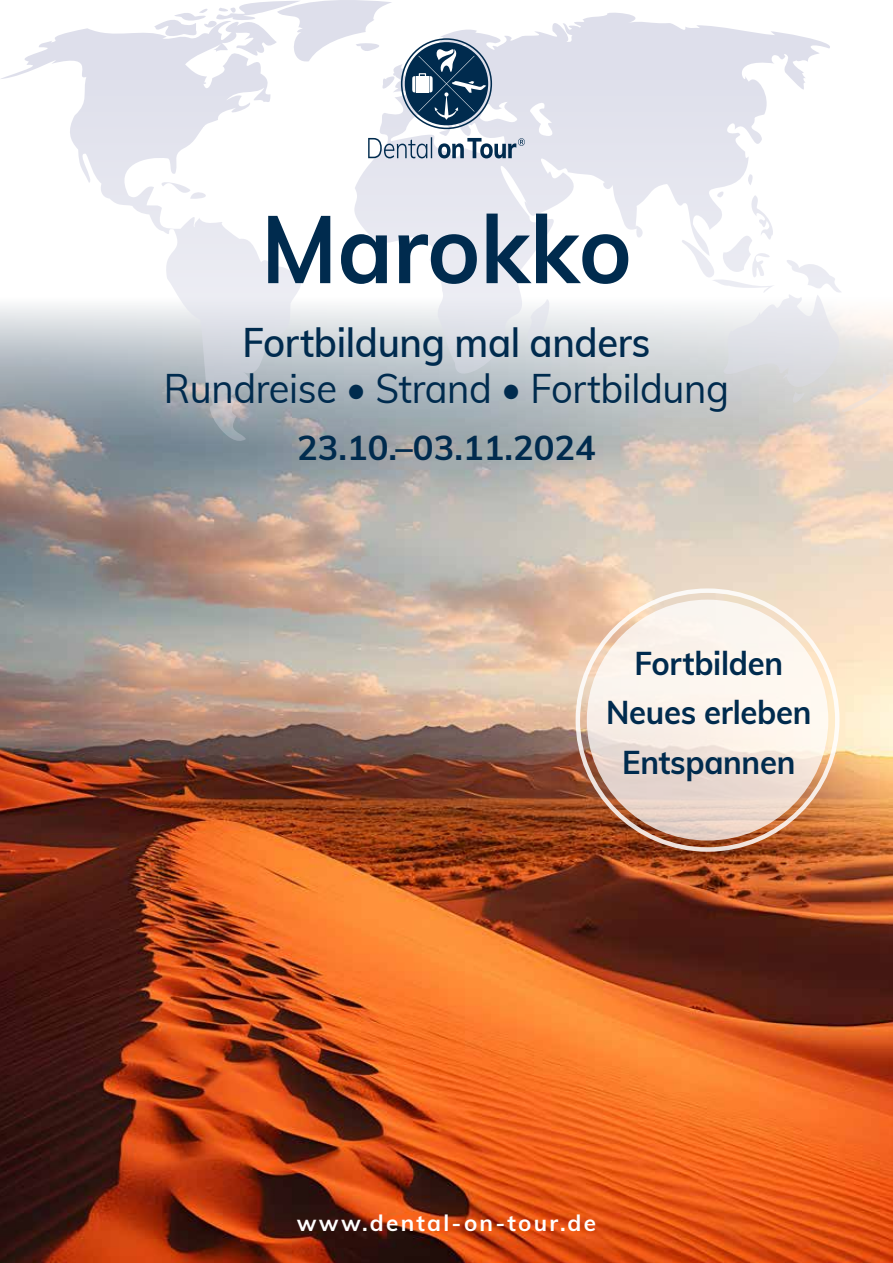
<style>
.page{position:relative;width:893px;height:1263px;background:#fff}
.page>*{position:absolute;margin:0;border:0;box-sizing:border-box;transform-origin:0 0}
.t1{font:700 94.5px "Muli";color:#002b4e;scale:.95 1}
.t2{font:40.5px "Muli";letter-spacing:-.01em;color:#002b4e;scale:.94 1}
.t3{font:600 40.5px "Muli";letter-spacing:-.01em;color:#002b4e;scale:.94 1}
.t4{font:700 34.5px "Muli";color:#002b4e}
.t5{font:700 33px/49.5px "Muli";letter-spacing:-.01em;color:#002b4e;text-align:center;scale:.94 1}
.t6{font:700 22.5px "Muli";letter-spacing:.1em;color:#fff}
</style>
<div class="page">
<img style="left:0;top:442px;width:893px;height:821px">
<svg style="left:0;top:0;width:893px;height:442px"></svg>
<svg style="left:368px;top:137px;width:157px;height:21px"></svg>
<div style="left:401px;top:38px;width:91px;height:91px;border:2px solid #002b4e;border-radius:50%"></div>
<div style="left:405px;top:42px;width:83px;height:83px;background:#002b4e;border-radius:50%"></div>
<svg style="left:412px;top:49px;width:74px;height:71px"></svg>
<svg style="left:587px;top:600px;width:241px;height:240px;fill:#faf2ea"></svg>
<h1 class="t1" style="left:261px;top:180px;width:392px">Marokko</h1>
<p class="t3" style="left:242px;top:313px;width:436px">Fortbildung mal anders</p>
<p class="t2" style="left:164px;top:359px;width:603px">Rundreise • Strand • Fortbildung</p>
<p class="t4" style="left:297px;top:423px;width:300px">23.10.–03.11.2024</p>
<p class="t5" style="left:606px;top:636px;width:220px">Fortbilden<br>Neues erleben<br>Entspannen</p>
<p class="t6" style="left:297px;top:1207px;width:301px">www.dental-on-tour.de</p>
</div>
